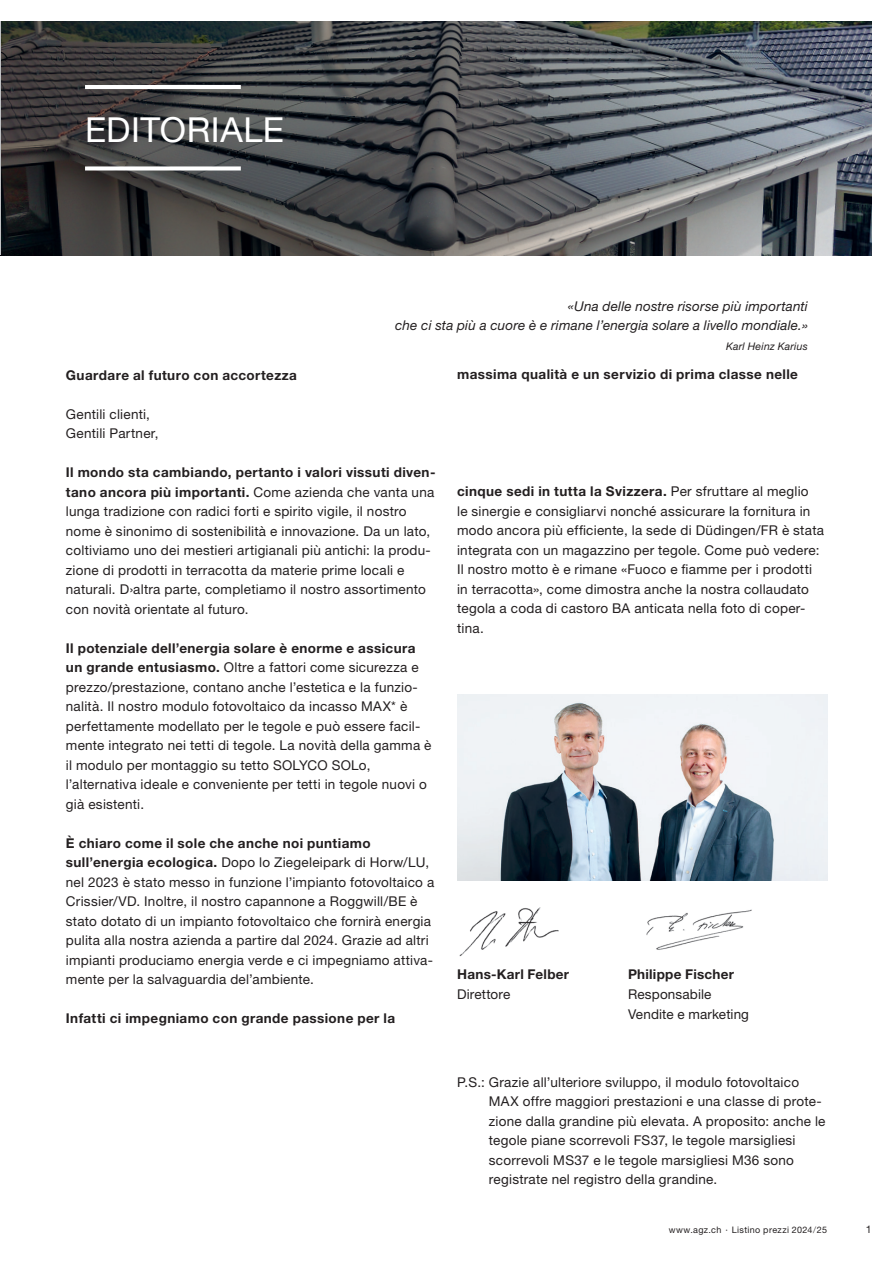
<style>
.page{position:relative;width:893px;height:1263px;background:#fff}
.page>*{position:absolute;margin:0;border:0;box-sizing:border-box;transform-origin:0 0}
.t1{font:34.5px "Helvetica Neue LT Std";letter-spacing:.015em;color:#fff}
.t2{font:13.5px/19.5px "Helvetica Neue LT Std";letter-spacing:.02em;color:#231f20}
.t3{font:700 13.5px "Helvetica Neue LT Std";letter-spacing:.03em;color:#231f20}
.t4{font:italic 13.5px/19.6px "Helvetica Neue LT Std";letter-spacing:.015em;color:#231f20;text-align:right}
.t5{font:italic 10.5px "Helvetica Neue LT Std";letter-spacing:.02em;color:#231f20}
.t6{font:10.5px "Helvetica Neue LT Std";color:#231f20}
.t7{font:9px "Helvetica Neue LT Std";letter-spacing:.04em;color:#231f20}
.s1{font-weight:700}
.s2{font-weight:300}
</style>
<div class="page">
<img style="left:0;top:21px;width:872px;height:234px">
<hr style="left:85px;top:85px;width:156px;height:4px;background:#fff">
<svg style="left:85px;top:166px;width:156px;height:4px"></svg>
<img style="left:457px;top:694px;width:370px;height:187px">
<img style="left:646px;top:909px;width:106px;height:41px">
<img style="left:459px;top:907px;width:100px;height:50px">
<h1 class="t1" style="left:85px;top:109px;width:200px">EDITORIALE</h1>
<p class="t4" style="left:395px;top:296px;width:414px">«Una delle nostre risorse più importanti<br>che ci sta più a cuore è e rimane l’energia solare a livello mondiale.»</p>
<p class="t5" style="left:726px;top:340px;width:83px">Karl Heinz Karius</p>
<p class="t3" style="left:66px;top:366px;width:233px">Guardare al futuro con accortezza</p>
<p class="t2" style="left:66px;top:404px;width:94px">Gentili clienti,<br>Gentili Partner,</p>
<p class="t2" style="left:66px;top:462px;width:371px"><span class="s1">Il mondo sta cambiando, pertanto i valori vissuti diven&shy;tano ancora più importanti.</span> Come azienda che vanta una lunga tradizione con radici forti e spirito vigile, il nostro nome è sinonimo di sostenibilità e innovazione. Da un lato, coltiviamo uno dei mestieri artigianali più antichi: la produ&shy;zione di prodotti in terracotta da materie prime locali e naturali. D›altra parte, completiamo il nostro assortimento con novità orientate al futuro.</p>
<p class="t2" style="left:66px;top:638px;width:367px"><span class="s1">Il potenziale dell’energia solare è enorme e assicura un grande entusiasmo.</span> Oltre a fattori come sicurezza e prezzo/prestazione, contano anche l’estetica e la funzio&shy;nalità. Il nostro modulo fotovoltaico da incasso MAX* è perfettamente modellato per le tegole e può essere facil&shy;mente integrato nei tetti di tegole. La novità della gamma è il modulo per montaggio su tetto SOLYCO SOLo, l’alternativa ideale e conveniente per tetti in tegole nuovi o già esistenti.</p>
<p class="t2" style="left:66px;top:833px;width:370px"><span class="s1">È chiaro come il sole che anche noi puntiamo sull’energia ecologica.</span> Dopo lo Ziegeleipark di Horw/LU, nel 2023 è stato messo in funzione l’impianto fotovoltaico a Crissier/VD. Inoltre, il nostro capannone a Roggwill/BE è stato dotato di un impianto fotovoltaico che fornirà energia pulita alla nostra azienda a partire dal 2024. Grazie ad altri impianti produciamo energia verde e ci impegniamo attiva&shy;mente per la salvaguardia del’ambiente.</p>
<p class="t3" style="left:66px;top:1010px;width:331px">Infatti ci impegniamo con grande passione per la</p>
<p class="t3" style="left:457px;top:366px;width:342px">massima qualità e un servizio di prima classe nelle</p>
<p class="t2" style="left:457px;top:482px;width:369px"><span class="s1">cinque sedi in tutta la Svizzera.</span> Per sfruttare al meglio<br>le sinergie e consigliarvi nonché assicurare la fornitura in modo ancora più efficiente, la sede di Düdingen/FR è stata integrata con un magazzino per tegole. Come può vedere:<br>Il nostro motto è e rimane «Fuoco e fiamme per i prodotti in terracotta», come dimostra anche la nostra collaudato tegola a coda di castoro BA anticata nella foto di coper&shy;tina.</p>
<p class="t3" style="left:457px;top:966px;width:113px">Hans-Karl Felber</p>
<p class="t3" style="left:628px;top:966px;width:108px">Philippe Fischer</p>
<p class="t2" style="left:457px;top:984px;width:55px">Direttore</p>
<p class="t2" style="left:628px;top:984px;width:122px">Responsabile<br>Vendite e marketing</p>
<p class="t2" style="left:489px;top:1072px;width:338px;text-indent:-32px">P.S.: Grazie all’ulteriore sviluppo, il modulo fotovoltaico MAX offre maggiori prestazioni e una classe di prote&shy;zione dalla grandine più elevata. A proposito: anche le tegole piane scorrevoli FS37, le tegole marsigliesi scorrevoli MS37 e le tegole marsigliesi M36 sono registrate nel registro della grandine.</p>
<p class="t7" style="left:669px;top:1225px;width:160px">www.agz.ch · Listino prezzi 2024<span class="s2">/</span>25</p>
<p class="t6" style="left:866px;top:1223px;width:7px">1</p>
</div>
